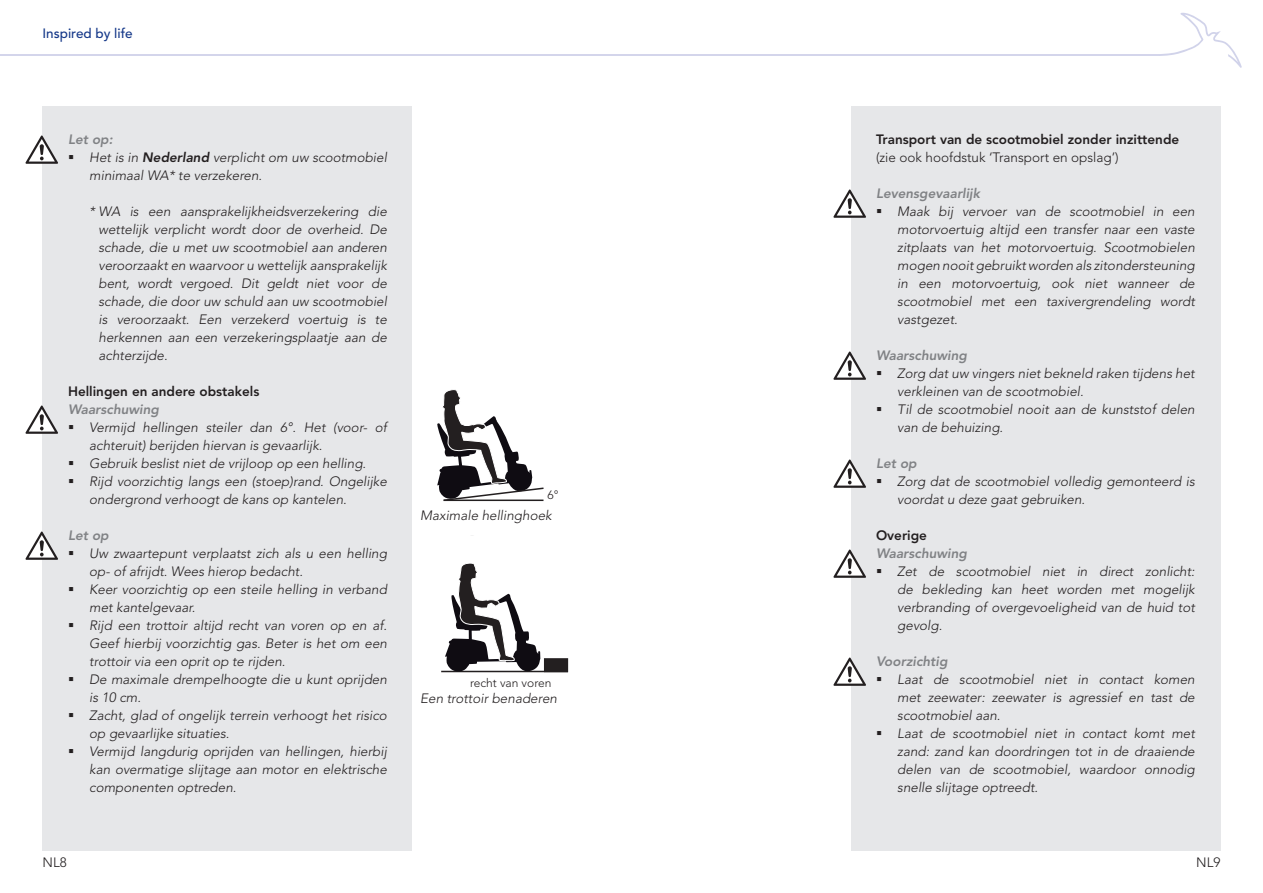
<style>
.page{position:relative;width:1263px;height:893px;background:#fff}
.page>*{position:absolute;margin:0;border:0;box-sizing:border-box;transform-origin:0 0}
.bulletlist_italic{font:italic 300 13.5px/18px "Avenir LT Std";color:#231f20}
.kopje_grijs{font:italic 800 13.5px "Avenir LT Std";color:#808285}
.kopje{font:800 13.5px "Avenir LT Std";color:#231f20}
.kopje_grijs-2{font:300 13.5px "Avenir LT Std";color:#231f20}
.platte_tekst{font:italic 300 13.5px "Avenir LT Std";color:#231f20}
.t1{font:500 13.5px "Avenir LT Std";color:#153889}
.platte_tekst-2{font:300 12px "Avenir LT Std";color:#231f20}
.s1{font-weight:800}
</style>
<div class="page">
<div style="left:43px;top:106px;width:369px;height:744px;background:#e6e7e9"></div>
<div style="left:851px;top:106px;width:369px;height:744px;background:#e6e7e9"></div>
<svg style="left:0;top:13px;width:1242px;height:55px"></svg>
<svg style="left:833px;top:189px;width:33px;height:29px"></svg>
<svg style="left:833px;top:351px;width:33px;height:29px"></svg>
<svg style="left:833px;top:459px;width:33px;height:29px"></svg>
<svg style="left:833px;top:549px;width:33px;height:29px"></svg>
<svg style="left:833px;top:657px;width:33px;height:29px"></svg>
<svg style="left:26px;top:135px;width:32px;height:29px"></svg>
<svg style="left:26px;top:405px;width:32px;height:29px"></svg>
<svg style="left:437px;top:389px;width:107px;height:113px"></svg>
<svg style="left:26px;top:531px;width:32px;height:29px"></svg>
<hr style="left:441px;top:671px;width:127px;height:1px;background:#231f20">
<div style="left:545px;top:659px;width:22px;height:12px;background:#231f20"></div>
<div style="left:544px;top:658px;width:24px;height:14px;border:2px solid #231f20"></div>
<svg style="left:445px;top:563px;width:95px;height:110px"></svg>
<p class="t1" style="left:43px;top:26px;width:92px">Inspired by life</p>
<p class="kopje_grijs" style="left:68px;top:131px;width:46px">Let op:</p>
<p class="bulletlist_italic" style="left:89px;top:149px;width:299px">Het is in <span class="s1">Nederland</span> verplicht om uw scootmobiel minimaal WA* te verzekeren.</p>
<p class="bulletlist_italic" style="left:99px;top:203px;width:290px;text-align:justify;text-indent:-9px">* WA is een aansprakelijkheidsverzekering die wettelijk verplicht wordt door de overheid. De schade, die u met uw scootmobiel aan anderen veroorzaakt en waarvoor u wettelijk aansprakelijk bent, wordt vergoed. Dit geldt niet voor de schade, die door uw schuld aan uw scootmobiel is veroorzaakt. Een verzekerd voertuig is te herkennen aan een verzekeringsplaatje aan de achterzijde.</p>
<p class="kopje" style="left:68px;top:383px;width:193px">Hellingen en andere obstakels</p>
<p class="kopje_grijs" style="left:68px;top:401px;width:93px">Waarschuwing</p>
<p class="bulletlist_italic" style="left:89px;top:419px;width:299px">Vermijd hellingen steiler dan 6°. Het (voor- of achteruit) berijden hiervan is gevaarlijk.</p>
<p class="bulletlist_italic" style="left:89px;top:455px;width:278px">Gebruik beslist niet de vrijloop op een helling.</p>
<p class="bulletlist_italic" style="left:89px;top:473px;width:299px">Rijd voorzichtig langs een (stoep)rand. Ongelijke ondergrond verhoogt de kans op kantelen.</p>
<p class="kopje_grijs" style="left:68px;top:527px;width:42px">Let op</p>
<p class="bulletlist_italic" style="left:89px;top:545px;width:299px">Uw zwaartepunt verplaatst zich als u een helling op- of afrijdt. Wees hierop bedacht.</p>
<p class="bulletlist_italic" style="left:89px;top:581px;width:299px">Keer voorzichtig op een steile helling in verband met kantelgevaar.</p>
<p class="bulletlist_italic" style="left:89px;top:617px;width:299px;text-align:justify">Rijd een trottoir altijd recht van voren op en af.<br>Geef hierbij voorzichtig gas. Beter is het om een trottoir via een oprit op te rijden.</p>
<p class="bulletlist_italic" style="left:89px;top:671px;width:299px">De maximale drempelhoogte die u kunt oprijden is 10 cm.</p>
<p class="bulletlist_italic" style="left:89px;top:707px;width:299px">Zacht, glad of ongelijk terrein verhoogt het risico op gevaarlijke situaties.</p>
<p class="bulletlist_italic" style="left:89px;top:743px;width:299px;text-align:justify">Vermijd langdurig oprijden van hellingen, hierbij kan overmatige slijtage aan motor en elektrische componenten optreden.</p>
<p class="platte_tekst-2" style="left:548px;top:488px;width:13px">6°</p>
<p class="platte_tekst" style="left:420px;top:507px;width:133px">Maximale hellinghoek</p>
<p class="platte_tekst-2" style="left:470px;top:675px;width:83px">recht van voren</p>
<p class="platte_tekst" style="left:420px;top:690px;width:138px">Een trottoir benaderen</p>
<p class="kopje" style="left:876px;top:131px;width:305px">Transport van de scootmobiel zonder inzittende</p>
<p class="kopje_grijs-2" style="left:876px;top:149px;width:244px">(zie ook hoofdstuk ‘Transport en opslag’)</p>
<p class="kopje_grijs" style="left:876px;top:185px;width:106px">Levensgevaarlijk</p>
<p class="bulletlist_italic" style="left:897px;top:203px;width:299px;text-align:justify">Maak bij vervoer van de scootmobiel in een motorvoertuig altijd een transfer naar een vaste zitplaats van het motorvoertuig. Scootmobielen mogen nooit gebruikt worden als zitondersteuning in een motorvoertuig, ook niet wanneer de scootmobiel met een taxivergrendeling wordt vastgezet.</p>
<p class="kopje_grijs" style="left:876px;top:347px;width:93px">Waarschuwing</p>
<p class="bulletlist_italic" style="left:897px;top:365px;width:299px">Zorg dat uw vingers niet bekneld raken tijdens het verkleinen van de scootmobiel.</p>
<p class="bulletlist_italic" style="left:897px;top:401px;width:299px">Til de scootmobiel nooit aan de kunststof delen van de behuizing.</p>
<p class="kopje_grijs" style="left:876px;top:455px;width:42px">Let op</p>
<p class="bulletlist_italic" style="left:897px;top:473px;width:299px">Zorg dat de scootmobiel volledig gemonteerd is voordat u deze gaat gebruiken.</p>
<p class="kopje" style="left:876px;top:527px;width:53px">Overige</p>
<p class="kopje_grijs" style="left:876px;top:545px;width:93px">Waarschuwing</p>
<p class="bulletlist_italic" style="left:897px;top:563px;width:299px;text-align:justify">Zet de scootmobiel niet in direct zonlicht: de bekleding kan heet worden met mogelijk verbranding of overgevoeligheid van de huid tot gevolg.</p>
<p class="kopje_grijs" style="left:876px;top:653px;width:73px">Voorzichtig</p>
<p class="bulletlist_italic" style="left:897px;top:671px;width:299px;text-align:justify">Laat de scootmobiel niet in contact komen met zeewater: zeewater is agressief en tast de scootmobiel aan.</p>
<p class="bulletlist_italic" style="left:897px;top:725px;width:299px;text-align:justify">Laat de scootmobiel niet in contact komt met zand: zand kan doordringen tot in de draaiende delen van de scootmobiel, waardoor onnodig snelle slijtage optreedt.</p>
<p class="kopje_grijs-2" style="left:43px;top:855px;width:26px">NL8</p>
<p class="kopje_grijs-2" style="left:1196px;top:855px;width:26px">NL9</p>
</div>
